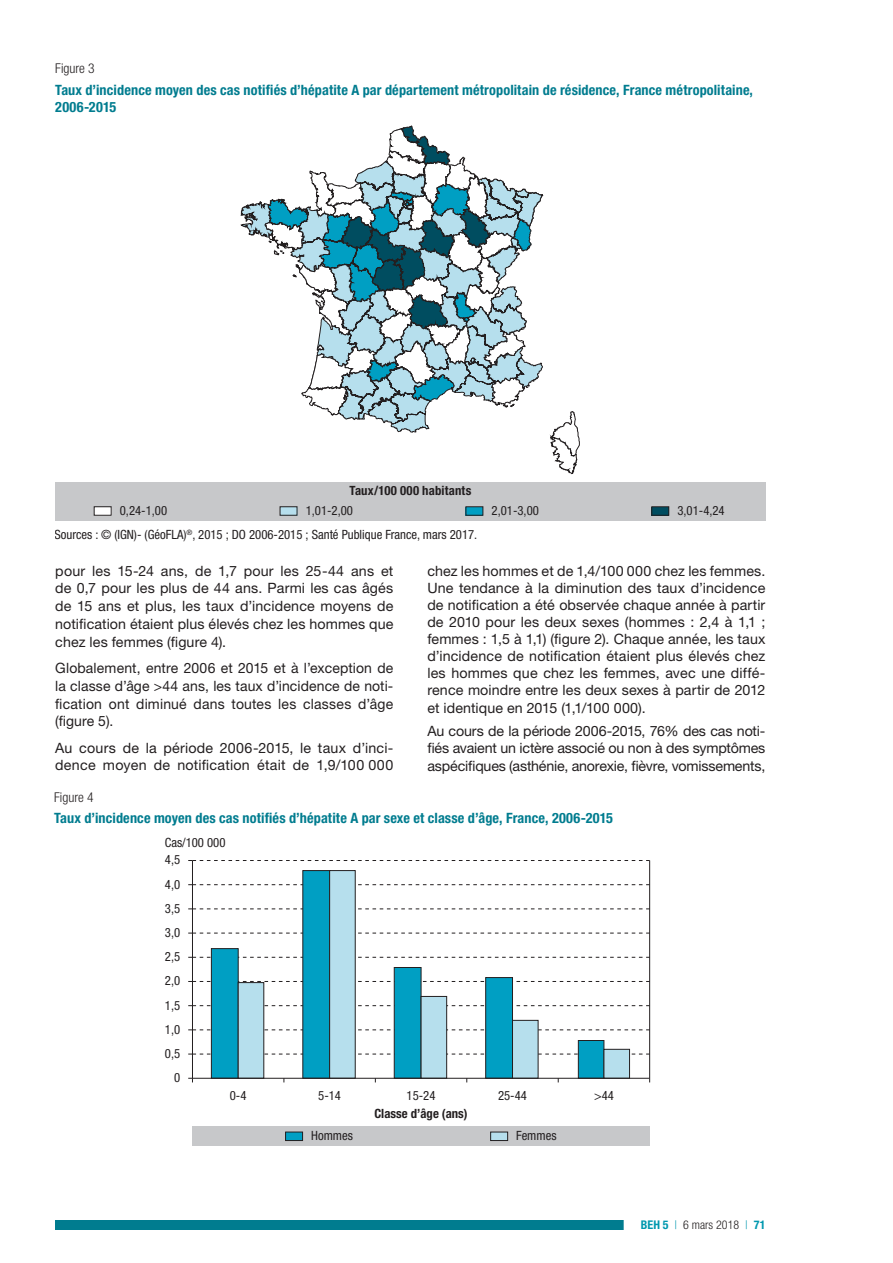
<style>
.page{position:relative;width:893px;height:1263px;background:#fff}
.page>*{position:absolute;margin:0;border:0;box-sizing:border-box;transform-origin:0 0}
.t1{font:14.25px/17.1px "Helvetica Neue LT Std";letter-spacing:.005em;color:#231f20;text-align:justify}
.t2{font:700 condensed 14.25px/17.1px "Helvetica Neue LT Std";letter-spacing:.01em;color:#007c8f}
.t3{font:300 condensed 13.5px "Helvetica Neue LT Std";color:#231f20}
.t4{font:condensed 12.75px "Helvetica Neue LT Std";color:#231f20}
.t5{font:700 condensed 12.75px "Helvetica Neue LT Std";letter-spacing:.01em;color:#231f20}
.t6{font:300 condensed 12px "Helvetica Neue LT Std";color:#231f20}
.s1{font-weight:700;color:#0098af}
.s2{color:#0098af}
</style>
<div class="page">
<div style="left:55px;top:1220px;width:596px;height:10px;background:#007c8f"></div>
<div style="left:624px;top:1219px;width:159px;height:12px;background:#fff"></div>
<svg style="left:550px;top:411px;width:30px;height:63px"></svg>
<svg style="left:309px;top:125px;width:206px;height:308px"></svg>
<div style="left:55px;top:482px;width:710px;height:38px;background:#c7c8ca"></div>
<svg style="left:240px;top:161px;width:303px;height:241px"></svg>
<div style="left:94px;top:507px;width:17px;height:8px;background:#fff"></div>
<div style="left:94px;top:506px;width:17px;height:9px;border:1px solid #231f20"></div>
<div style="left:466px;top:507px;width:17px;height:8px;background:#009fc3"></div>
<div style="left:466px;top:506px;width:17px;height:9px;border:1px solid #231f20"></div>
<div style="left:652px;top:507px;width:17px;height:8px;background:#004d60"></div>
<div style="left:651px;top:506px;width:18px;height:9px;border:1px solid #231f20"></div>
<div style="left:280px;top:507px;width:17px;height:8px;background:#b6dfed"></div>
<div style="left:280px;top:506px;width:17px;height:9px;border:1px solid #231f20"></div>
<svg style="left:188px;top:1054px;width:461px;height:1px"></svg>
<svg style="left:188px;top:1029px;width:461px;height:1px"></svg>
<svg style="left:188px;top:1005px;width:461px;height:1px"></svg>
<svg style="left:188px;top:981px;width:461px;height:1px"></svg>
<svg style="left:188px;top:957px;width:461px;height:1px"></svg>
<svg style="left:188px;top:933px;width:461px;height:1px"></svg>
<svg style="left:188px;top:909px;width:461px;height:1px"></svg>
<svg style="left:188px;top:884px;width:461px;height:1px"></svg>
<svg style="left:188px;top:860px;width:461px;height:1px"></svg>
<svg style="left:211px;top:884px;width:27px;height:194px"></svg>
<svg style="left:238px;top:870px;width:392px;height:208px"></svg>
<hr style="left:192px;top:860px;width:1px;height:218px;background:#231f20">
<hr style="left:649px;top:860px;width:1px;height:218px;background:#231f20">
<hr style="left:192px;top:1078px;width:458px;height:1px;background:#231f20">
<div style="left:192px;top:1127px;width:458px;height:19px;background:#c7c8ca"></div>
<div style="left:286px;top:1132px;width:17px;height:8px;background:#009fc3"></div>
<div style="left:285px;top:1132px;width:18px;height:9px;border:1px solid #231f20"></div>
<div style="left:491px;top:1132px;width:17px;height:8px;background:#b6dfed"></div>
<div style="left:490px;top:1132px;width:18px;height:9px;border:1px solid #231f20"></div>
<p class="t3" style="left:55px;top:61px;width:41px">Figure 3</p>
<p class="t2" style="left:55px;top:81px;width:699px">Taux d’incidence moyen des cas notifiés d’hépatite A par département métropolitain de résidence, France métropolitaine,<br>2006-2015</p>
<p class="t5" style="left:350px;top:483px;width:123px">Taux/100 000 habitants</p>
<p class="t4" style="left:120px;top:503px;width:49px">0,24-1,00</p>
<p class="t4" style="left:306px;top:503px;width:49px">1,01-2,00</p>
<p class="t4" style="left:492px;top:503px;width:49px">2,01-3,00</p>
<p class="t4" style="left:677px;top:503px;width:49px">3,01-4,24</p>
<p class="t4" style="left:54px;top:527px;width:424px">Sources : © (IGN)- (GéoFLA)<sup>®</sup>, 2015 ; DO 2006-2015 ; Santé Publique France, mars 2017.</p>
<p class="t1" style="left:55px;top:561px;width:340px;line-height:17.9px">pour les 15-24 ans, de 1,7 pour les 25-44 ans et de 0,7 pour les plus de 44 ans. Parmi les cas âgés de 15 ans et plus, les taux d’incidence moyens de notification étaient plus élevés chez les hommes que chez les femmes (figure 4).</p>
<p class="t1" style="left:55px;top:659px;width:340px;line-height:17.9px">Globalement, entre 2006 et 2015 et à l’exception de la classe d’âge &gt;44 ans, les taux d’incidence de noti&shy;fication ont diminué dans toutes les classes d’âge (figure 5).</p>
<p class="t1" style="left:55px;top:738px;width:340px;line-height:17.9px">Au cours de la période 2006-2015, le taux d’inci&shy;dence moyen de notification était de 1,9/100 000</p>
<p class="t1" style="left:427px;top:562px;width:340px">chez les hommes et de 1,4/100 000 chez les femmes.<br>Une tendance à la diminution des taux d’incidence de notification a été observée chaque année à partir de 2010 pour les deux sexes (hommes : 2,4 à 1,1 ; femmes : 1,5 à 1,1) (figure 2). Chaque année, les taux d’incidence de notification étaient plus élevés chez les hommes que chez les femmes, avec une diffé&shy;rence moindre entre les deux sexes à partir de 2012 et identique en 2015 (1,1/100 000).</p>
<p class="t1" style="left:427px;top:722px;width:340px">Au cours de la période 2006-2015, 76% des cas noti&shy;fiés avaient un ictère associé ou non à des symptômes aspécifiques (asthénie, anorexie, fièvre, vomissements,</p>
<p class="t3" style="left:54px;top:789px;width:41px">Figure 4</p>
<p class="t2" style="left:54px;top:809px;width:560px">Taux d’incidence moyen des cas notifiés d’hépatite A par sexe et classe d’âge, France, 2006-2015</p>
<p class="t4" style="left:165px;top:835px;width:62px">Cas/100 000</p>
<p class="t4" style="left:165px;top:852px;width:17px">4,5</p>
<p class="t4" style="left:165px;top:877px;width:17px">4,0</p>
<p class="t4" style="left:165px;top:901px;width:17px">3,5</p>
<p class="t4" style="left:165px;top:925px;width:17px">3,0</p>
<p class="t4" style="left:165px;top:949px;width:17px">2,5</p>
<p class="t4" style="left:165px;top:973px;width:17px">2,0</p>
<p class="t4" style="left:165px;top:998px;width:17px">1,5</p>
<p class="t4" style="left:165px;top:1022px;width:17px">1,0</p>
<p class="t4" style="left:165px;top:1046px;width:17px">0,5</p>
<p class="t4" style="left:174px;top:1070px;width:8px">0</p>
<p class="t4" style="left:230px;top:1088px;width:18px">0-4</p>
<p class="t4" style="left:318px;top:1088px;width:24px">5-14</p>
<p class="t4" style="left:407px;top:1088px;width:30px">15-24</p>
<p class="t4" style="left:498px;top:1088px;width:30px">25-44</p>
<p class="t4" style="left:594px;top:1088px;width:21px">&gt;44</p>
<p class="t5" style="left:374px;top:1106px;width:95px">Classe d’âge (ans)</p>
<p class="t4" style="left:311px;top:1128px;width:43px">Hommes</p>
<p class="t4" style="left:516px;top:1128px;width:42px">Femmes</p>
<p class="t6" style="left:641px;top:1218px;width:126px"><span class="s1">BEH 5</span> <span class="s2">|</span> 6 mars 2018 <span class="s2">|</span> <span class="s1">71</span></p>
</div>
